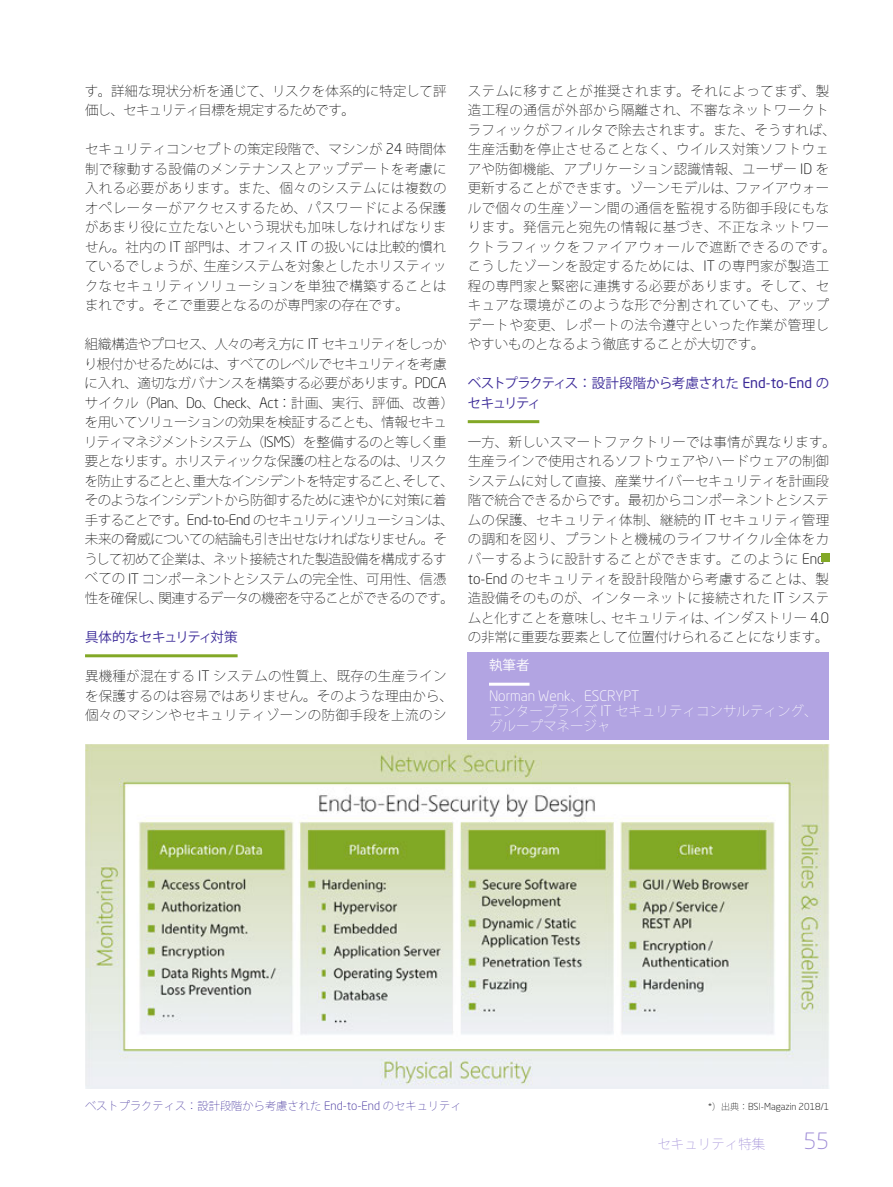
<style>
.page{position:relative;width:893px;height:1187px;background:#fff}
.page>*{position:absolute;margin:0;border:0;box-sizing:border-box;transform-origin:0 0}
.t1{font:300 22.2px "Neo Sans W1 G";color:#9e8bd6}
.t2{font:300 14.25px "Neo Sans W1 G";color:#fff}
.t3{font:200 13.5px/19.5px "Koz Go Pr 6 N";color:#000;text-align:justify}
.t4{font:200 13.5px/19.5px "Koz Go Pr 6 N";letter-spacing:-.035em;color:#000}
.t5{font:200 13.5px/19.5px "Koz Go Pr 6 N";letter-spacing:.03em;color:#000}
.t6{font:200 13.5px/19.5px "Koz Go Pr 6 N";letter-spacing:.02em;color:#000}
.t7{font:200 13.5px/19.5px "Koz Go Pr 6 N";letter-spacing:-.025em;color:#000}
.t8{font:13.5px/19.5px "Koz Go Pr 6 N";letter-spacing:-.045em;color:#3b2a98}
.t9{font:200 13.5px/15px "Koz Go Pr 6 N";color:#fff}
.t10{font:13.5px "Koz Go Pr 6 N";letter-spacing:-.02em;color:#3b2a98}
.t11{font:200 13.5px "Koz Go Pr 6 N";color:#9e8bd6}
.t12{font:13.5px "Koz Go Pr 6 N";color:#fff}
.t13{font:200 11.25px "Koz Go Pr 6 N";color:#3d2c9a}
.t14{font:300 9.45px "Neo Sans W1 G";color:#000}
.s1{font-family:"Neo Sans W1 G";font-weight:300;font-size:14.25px}
.s2{font-family:"Neo Sans W1 G";font-size:14.25px}
.s3{font-family:"Koz Go Pr 6 N";font-weight:200;font-size:13.5px}
.s4{font-family:"Neo Sans W1 G";font-weight:300;font-size:11.85px}
.s5{font-family:"Koz Go Pr 6 N";font-weight:200;font-size:9px}
</style>
<div class="page">
<hr style="left:85px;top:654px;width:153px;height:3px;background:#82a826">
<hr style="left:468px;top:420px;width:71px;height:3px;background:#82a826">
<div style="left:821px;top:553px;width:8px;height:8px;background:#82a826"></div>
<div style="left:468px;top:652px;width:361px;height:87px;background:#b2a4e2"></div>
<hr style="left:489px;top:682px;width:40px;height:3px;background:#fff">
<img style="left:85px;top:744px;width:744px;height:344px">
<p class="t7" style="left:85px;top:81px;width:363px">す。詳細な現状分析を通じて、リスクを体系的に特定して評価し、セキュリティ目標を規定するためです。</p>
<p class="t3" style="left:85px;top:140px;width:363px">セキュリティコンセプトの策定段階で、マシンが <span class="s1">24</span> 時間体制で稼動する設備のメンテナンスとアップデートを考慮に入れる必要があります。また、個々のシステムには複数のオペレーターがアクセスするため、パスワードによる保護があまり役に立たないという現状も加味しなければなりません。社内の <span class="s1">IT</span> 部門は、オフィス <span class="s1">IT</span> の扱いには比較的慣れているでしょうが、生産システムを対象としたホリスティックなセキュリティソリューションを単独で構築することはまれです。そこで重要となるのが専門家の存在です。</p>
<p class="t4" style="left:84px;top:335px;width:372px">組織構造やプロセス、人々の考え方に <span class="s1">IT</span> セキュリティをしっかり根付かせるためには、すべてのレベルでセキュリティを考慮に入れ、適切なガバナンスを構築する必要があります。<span class="s1">PDCA</span>サイクル（<span class="s1">Plan</span>、<span class="s1">Do</span>、<span class="s1">Check</span>、<span class="s1">Act</span>：計画、実行、評価、改善）を用いてソリューションの効果を検証することも、情報セキュリティマネジメントシステム（<span class="s1">ISMS</span>）を整備するのと等しく重要となります。ホリスティックな保護の柱となるのは、リスクを防止することと、重大なインシデントを特定すること、そして、そのようなインシデントから防御するために速やかに対策に着手することです。<span class="s1">End-to-End</span> のセキュリティソリューションは、未来の脅威についての結論も引き出せなければなりません。そうして初めて企業は、ネット接続された製造設備を構成するすべての <span class="s1">IT</span> コンポーネントとシステムの完全性、可用性、信憑性を確保し、関連するデータの機密を守ることができるのです。</p>
<p class="t10" style="left:85px;top:629px;width:154px">具体的なセキュリティ対策</p>
<p class="t6" style="left:85px;top:666px;width:370px">異機種が混在する <span class="s1">IT</span> システムの性質上、既存の生産ラインを保護するのは容易ではありません。そのような理由から、個々のマシンやセキュリティゾーンの防御手段を上流のシ</p>
<p class="t5" style="left:468px;top:81px;width:370px">ステムに移すことが推奨されます。それによってまず、製造工程の通信が外部から隔離され、不審なネットワークトラフィックがフィルタで除去されます。また、そうすれば、生産活動を停止させることなく、ウイルス対策ソフトウェアや防御機能、アプリケーション認識情報、ユーザー <span class="s1">ID</span> を更新することができます。ゾーンモデルは、ファイアウォールで個々の生産ゾーン間の通信を監視する防御手段にもなります。発信元と宛先の情報に基づき、不正なネットワークトラフィックをファイアウォールで遮断できるのです。こうしたゾーンを設定するためには、<span class="s1">IT</span> の専門家が製造工程の専門家と緊密に連携する必要があります。そして、セキュアな環境がこのような形で分割されていても、アップデートや変更、レポートの法令遵守といった作業が管理しやすいものとなるよう徹底することが大切です。</p>
<p class="t8" style="left:468px;top:374px;width:363px">ベストプラクティス：設計段階から考慮された <span class="s2">End-to-End</span> のセキュリティ</p>
<p class="t3" style="left:468px;top:432px;width:370px;text-align:left">一方、新しいスマートファクトリーでは事情が異なります。生産ラインで使用されるソフトウェアやハードウェアの制御システムに対して直接、産業サイバーセキュリティを計画段階で統合できるからです。最初からコンポーネントとシステムの保護、セキュリティ体制、継続的 <span class="s1">IT</span> セキュリティ管理の調和を図り、プラントと機械のライフサイクル全体をカバーするように設計することができます。このように <span class="s1">End&shy;to-End</span> のセキュリティを設計段階から考慮することは、製造設備そのものが、インターネットに接続された <span class="s1">IT</span> システムと化すことを意味し、セキュリティは、インダストリー <span class="s1">4.0</span>の非常に重要な要素として位置付けられることになります。</p>
<p class="t12" style="left:489px;top:657px;width:42px">執筆者</p>
<p class="t2" style="left:489px;top:686px;width:152px">Norman Wenk<span class="s3">、</span>ESCRYPT</p>
<p class="t9" style="left:489px;top:703px;width:330px">エンタープライズ <span class="s1">IT</span> セキュリティコンサルティング、グループマネージャ</p>
<p class="t13" style="left:85px;top:1099px;width:378px">ベストプラクティス：設計段階から考慮された <span class="s4">End-to-End</span> のセキュリティ</p>
<p class="t14" style="left:708px;top:1100px;width:123px">*<span class="s5">）出典：</span>BSI-Magazin 2018/1</p>
<p class="t11" style="left:657px;top:1136px;width:109px">セキュリティ特集</p>
<h1 class="t1" style="left:803px;top:1127px;width:27px">55</h1>
</div>
